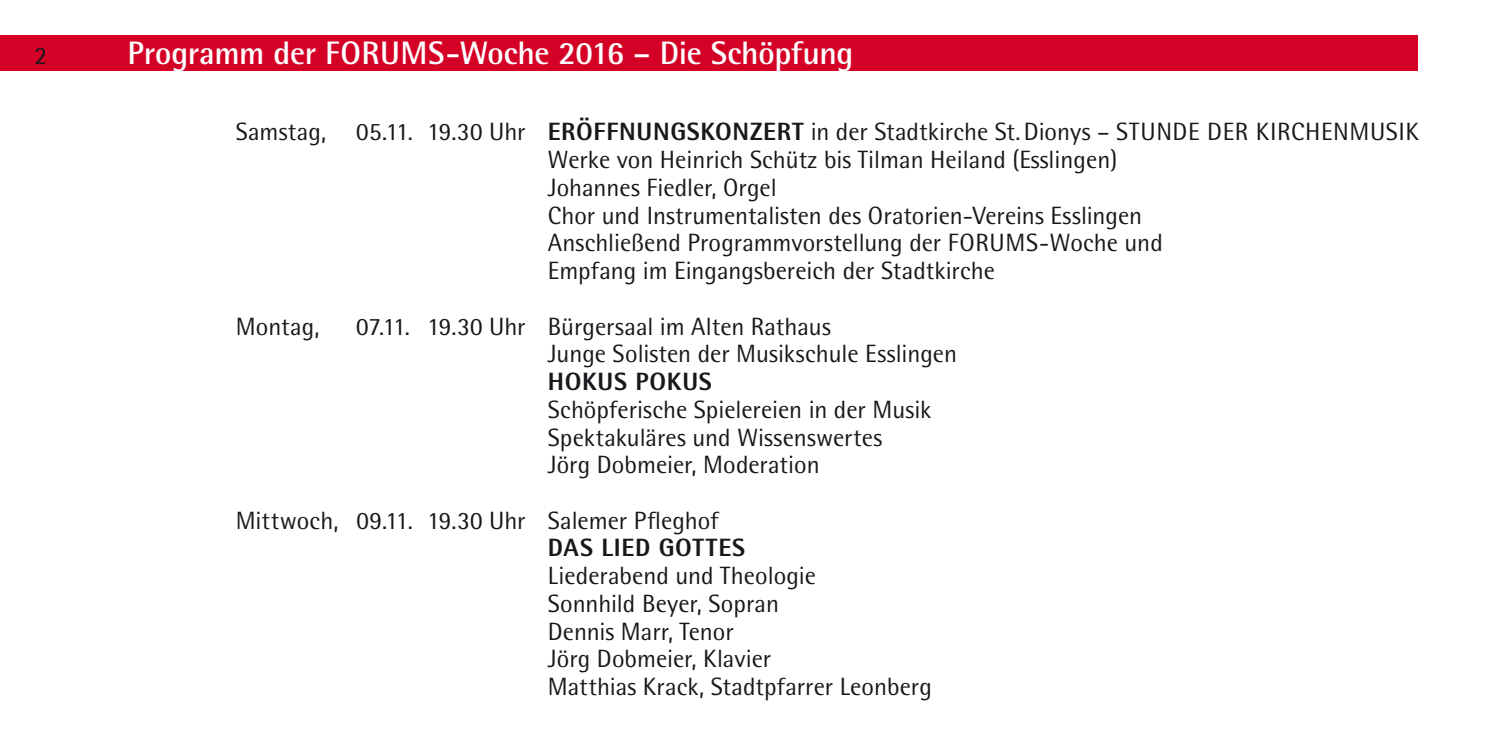
<style>
.page{position:relative;width:1489px;height:745px;background:#fff}
.page>*{position:absolute;margin:0;border:0;box-sizing:border-box;transform-origin:0 0}
.t1{font:700 32.5px "Rotis Semi Sans";letter-spacing:-.01em;color:#fff}
.t2{font:25px/27.8px "Rotis Semi Sans";color:#1a171c}
.t3{font:800 25px "Rotis Semi Sans";letter-spacing:.03em;color:#1a171c}
.s1{font-weight:800}
</style>
<div class="page">
<div style="left:0;top:35px;width:1417px;height:36px;background:#d50026"></div>
<p class="t2" style="left:34px;top:41px;width:14px">2</p>
<h1 class="t1" style="left:128px;top:33px;width:727px">Programm der FORUMS-Woche 2016 – Die Schöpfung</h1>
<p class="t2" style="left:547px;top:118px;width:872px;text-indent:-312px">Samstag, 05.11. 19.30 Uhr <span class="s1">ERÖFFNUNGSKONZERT</span> in der Stadtkirche St.Dionys – STUNDE DER KIRCHENMUSIK Werke von Heinrich Schütz bis Tilman Heiland (Esslingen)<br>Johannes Fiedler, Orgel<br>Chor und Instrumentalisten des Oratorien-Vereins Esslingen<br>Anschließend Programmvorstellung der FORUMS-Woche und<br>Empfang im Eingangsbereich der Stadtkirche</p>
<p class="t2" style="left:236px;top:312px;width:85px">Montag,</p>
<p class="t2" style="left:547px;top:312px;width:411px;text-indent:-191px">07.11. 19.30 Uhr Bürgersaal im Alten Rathaus<br>Junge Solisten der Musikschule Esslingen</p>
<p class="t3" style="left:548px;top:365px;width:166px">HOKUS POKUS</p>
<p class="t2" style="left:547px;top:395px;width:385px">Schöpferische Spielereien in der Musik<br>Spektakuläres und Wissenswertes<br>Jörg Dobmeier, Moderation</p>
<p class="t2" style="left:236px;top:506px;width:484px">Mittwoch, 09.11. 19.30 Uhr Salemer Pfleghof</p>
<p class="t3" style="left:548px;top:531px;width:199px">DAS LIED GOTTES</p>
<p class="t2" style="left:548px;top:561px;width:385px">Liederabend und Theologie<br>Sonnhild Beyer, Sopran<br>Dennis Marr, Tenor<br>Jörg Dobmeier, Klavier<br>Matthias Krack, Stadtpfarrer Leonberg</p>
</div>
